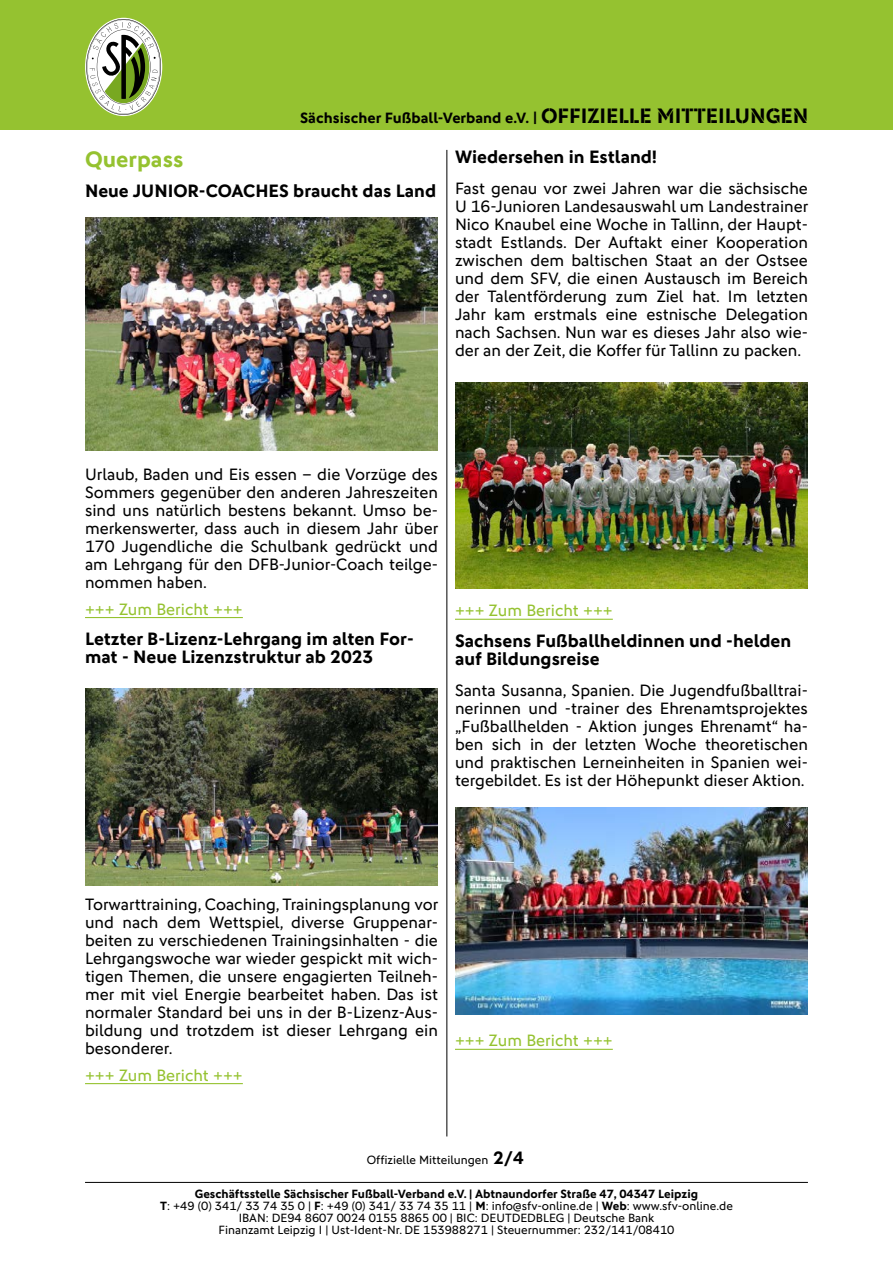
<style>
.page{position:relative;width:893px;height:1263px;background:#fff}
.page>*{position:absolute;margin:0;border:0;box-sizing:border-box;transform-origin:0 0}
.t1{font:700 22.5px "DFB Sans";color:#95c230}
.t2{font:700 18px/18px "DFB Sans";color:#000}
.t3{font:16.5px/18px "DFB Sans";color:#000;text-align:justify}
.t4{font:16.5px "DFB Sans";color:#95c230}
.t5{font:700 15px "DFB Sans";color:#000}
.t6{font:12px/12px "DFB Sans";color:#000;text-align:center}
.s1{font-family:"DFB Stencil";font-weight:400}
.s2{font-family:"DFB Stencil";font-weight:400;font-size:21px}
.s3{font-weight:700;font-size:18px}
.s4{font-weight:700}
</style>
<div class="page">
<div style="left:0;top:0;width:893px;height:130px;background:#95c230"></div>
<svg style="left:86px;top:19px;width:75px;height:96px"></svg>
<hr style="left:85px;top:1182px;width:723px;height:1px;background:#000">
<hr style="left:85px;top:617px;width:158px;height:1px;background:#95c230">
<hr style="left:85px;top:1083px;width:158px;height:1px;background:#95c230">
<hr style="left:455px;top:619px;width:158px;height:1px;background:#95c230">
<hr style="left:455px;top:1049px;width:158px;height:1px;background:#95c230">
<hr style="left:446px;top:150px;width:1px;height:986px;background:#000">
<img style="left:85px;top:218px;width:353px;height:233px">
<img style="left:85px;top:689px;width:353px;height:196px">
<img style="left:455px;top:383px;width:353px;height:206px">
<img style="left:455px;top:808px;width:353px;height:206px">
<p class="t5" style="left:300px;top:109px;width:510px">Sächsischer Fußball-Verband e.V. <span class="s1">|</span> <span class="s2">OFFIZIELLE MITTEILUNGEN</span></p>
<h1 class="t1" style="left:85px;top:145px;width:100px">Querpass</h1>
<p class="t2" style="left:85px;top:182px;width:353px">Neue JUNIOR-COACHES braucht das Land</p>
<p class="t2" style="left:455px;top:147px;width:204px">Wiedersehen in Estland!</p>
<p class="t3" style="left:455px;top:179px;width:355px">Fast genau vor zwei Jahren war die sächsische U 16-Junioren Landesauswahl um Landestrainer Nico Knaubel eine Woche in Tallinn, der Haupt&shy;stadt Estlands. Der Auftakt einer Kooperation zwischen dem baltischen Staat an der Ostsee und dem SFV, die einen Austausch im Bereich der Talentförderung zum Ziel hat. Im letzten Jahr kam erstmals eine estnische Delegation nach Sachsen. Nun war es dieses Jahr also wie&shy;der an der Zeit, die Koffer für Tallinn zu packen.</p>
<p class="t3" style="left:85px;top:465px;width:355px">Urlaub, Baden und Eis essen – die Vorzüge des Sommers gegenüber den anderen Jahreszeiten sind uns natürlich bestens bekannt. Umso be&shy;merkenswerter, dass auch in diesem Jahr über 170 Jugendliche die Schulbank gedrückt und am Lehrgang für den DFB-Junior-Coach teilge&shy;nommen haben.</p>
<p class="t4" style="left:85px;top:599px;width:159px">+++ Zum Bericht +++</p>
<p class="t2" style="left:85px;top:630px;width:330px">Letzter B-Lizenz-Lehrgang im alten For&shy;mat - Neue Lizenzstruktur ab 2023</p>
<p class="t4" style="left:455px;top:601px;width:159px">+++ Zum Bericht +++</p>
<p class="t2" style="left:455px;top:631px;width:338px">Sachsens Fußballheldinnen und -helden auf Bildungsreise</p>
<p class="t3" style="left:455px;top:681px;width:354px">Santa Susanna, Spanien. Die Jugendfußballtrai&shy;nerinnen und -trainer des Ehrenamtsprojektes „Fußballhelden - Aktion junges Ehrenamt“ ha&shy;ben sich in der letzten Woche theoretischen und praktischen Lerneinheiten in Spanien wei&shy;tergebildet. Es ist der Höhepunkt dieser Aktion.</p>
<p class="t3" style="left:85px;top:895px;width:355px">Torwarttraining, Coaching, Trainingsplanung vor und nach dem Wettspiel, diverse Gruppenar&shy;beiten zu verschiedenen Trainingsinhalten - die Lehrgangswoche war wieder gespickt mit wich&shy;tigen Themen, die unsere engagierten Teilneh&shy;mer mit viel Energie bearbeitet haben. Das ist normaler Standard bei uns in der B-Lizenz-Aus&shy;bildung und trotzdem ist dieser Lehrgang ein besonderer.</p>
<p class="t4" style="left:85px;top:1065px;width:159px">+++ Zum Bericht +++</p>
<p class="t4" style="left:455px;top:1031px;width:159px">+++ Zum Bericht +++</p>
<p class="t6" style="left:367px;top:1154px;width:159px">Offizielle Mitteilungen <span class="s3">2/4</span></p>
<p class="t6" style="left:160px;top:1188px;width:574px"><span class="s4">Geschäftsstelle Sächsischer Fußball-Verband e.V. | Abtnaundorfer Straße 47, 04347 Leipzig<br>T</span>: +49 (0) 341/ 33 74 35 0 | <span class="s4">F</span>: +49 (0) 341/ 33 74 35 11 | <span class="s4">M</span>: info@sfv-online.de | <span class="s4">Web</span>: www.sfv-online.de IBAN: DE94 8607 0024 0155 8865 00 | BIC: DEUTDEDBLEG | Deutsche Bank<br>Finanzamt Leipzig I | Ust-Ident-Nr. DE 153988271 | Steuernummer: 232/141/08410</p>
</div>
